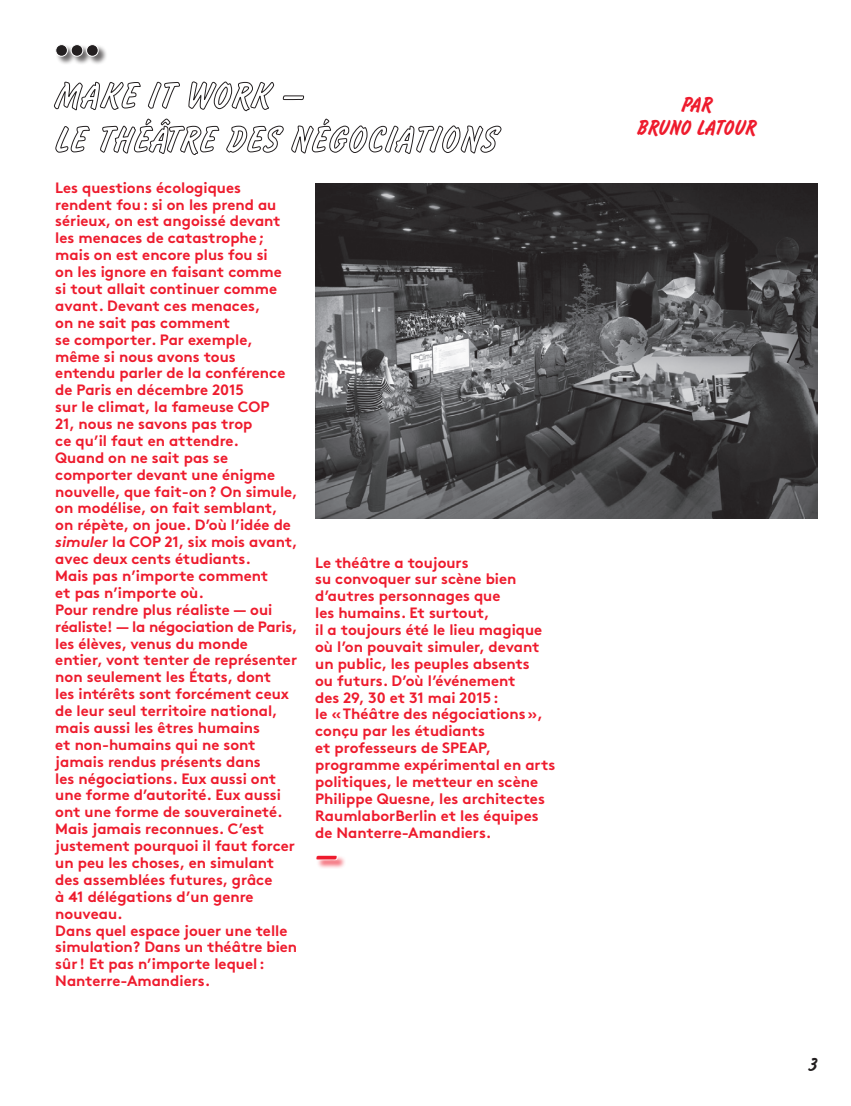
<style>
.page{position:relative;width:851px;height:1106px;background:#fff}
.page>*{position:absolute;margin:0;border:0;box-sizing:border-box;transform-origin:0 0}
.ANNEXE___TITRE{font:39px "Flash D Ligh";color:#ee1b2d}
.SPECTACLE___AUTEUR{font:22.5px/23.7px "Flash D Ligh";letter-spacing:.03em;color:#ee1b2d;text-align:center}
.SPECTACLE___AUTEUR-2{font:19.5px "Flash D Ligh";color:#231f20}
.SPECTACLE___TEXTE{font:700 15px/16.8px "Brown";color:#ee1b2d}
.s1{font-style:italic}
</style>
<div class="page">
<img style="left:315px;top:184px;width:502px;height:335px">
<svg style="left:54px;top:81px;width:448px;height:74px"></svg>
<div style="left:316px;top:854px;width:30px;height:15px;background:#ee1b2d;opacity:.67"></div>
<svg style="left:316px;top:854px;width:23px;height:7px"></svg>
<div style="left:56px;top:44px;width:51px;height:22px;background:#231f20;opacity:.66"></div>
<svg style="left:55px;top:44px;width:44px;height:13px"></svg>
<p class="SPECTACLE___TEXTE" style="left:55px;top:177px;width:231px">Les questions écologiques rendent fou: si on les prend au sérieux, on est angoissé devant les menaces de catastrophe; mais on est encore plus fou si on les ignore en faisant comme si tout allait continuer comme avant. Devant ces menaces,<br>on ne sait pas comment<br>se comporter. Par exemple, même si nous avons tous entendu parler de la conférence de Paris en décembre 2015<br>sur le climat, la fameuse COP<br>21, nous ne savons pas trop<br>ce qu’il faut en attendre.</p>
<p class="SPECTACLE___TEXTE" style="left:55px;top:447px;width:244px">Quand on ne sait pas se comporter devant une énigme nouvelle, que fait‑on? On simule, on modélise, on fait semblant, on répète, on joue. D’où l’idée de <span class="s1">simuler</span> la COP 21, six mois avant, avec deux cents étudiants.<br>Mais pas n’importe comment<br>et pas n’importe où.</p>
<p class="SPECTACLE___TEXTE" style="left:55px;top:599px;width:244px">Pour rendre plus réaliste — oui réaliste! — la négociation de Paris, les élèves, venus du monde entier, vont tenter de représenter non seulement les États, dont<br>les intérêts sont forcément ceux de leur seul territoire national, mais aussi les êtres humains<br>et non‑humains qui ne sont jamais rendus présents dans<br>les négociations. Eux aussi ont une forme d’autorité. Eux aussi ont une forme de souveraineté.<br>Mais jamais reconnues. C’est justement pourquoi il faut forcer un peu les choses, en simulant des assemblées futures, grâce<br>à 41 délégations d’un genre nouveau.</p>
<p class="SPECTACLE___TEXTE" style="left:55px;top:920px;width:243px">Dans quel espace jouer une telle simulation? Dans un théâtre bien sûr ! Et pas n’importe lequel:<br>Nanterre‑Amandiers.</p>
<p class="SPECTACLE___TEXTE" style="left:315px;top:552px;width:242px">Le théâtre a toujours<br>su convoquer sur scène bien d’autres personnages que<br>les humains. Et surtout,<br>il a toujours été le lieu magique où l’on pouvait simuler, devant un public, les peuples absents<br>ou futurs. D’où l’événement<br>des 29, 30 et 31 mai 2015:<br>le «Théâtre des négociations», conçu par les étudiants<br>et professeurs de SPEAP, programme expérimental en arts politiques, le metteur en scène<br>Philippe Quesne, les architectes<br>RaumlaborBerlin et les équipes de Nanterre‑Amandiers.</p>
<p class="ANNEXE___TITRE" style="left:315px;top:834px;width:22px">—</p>
<p class="SPECTACLE___AUTEUR" style="left:637px;top:93px;width:120px">PAR<br>BRUNO LATOUR</p>
<p class="SPECTACLE___AUTEUR-2" style="left:808px;top:1053px;width:10px">3</p>
</div>
